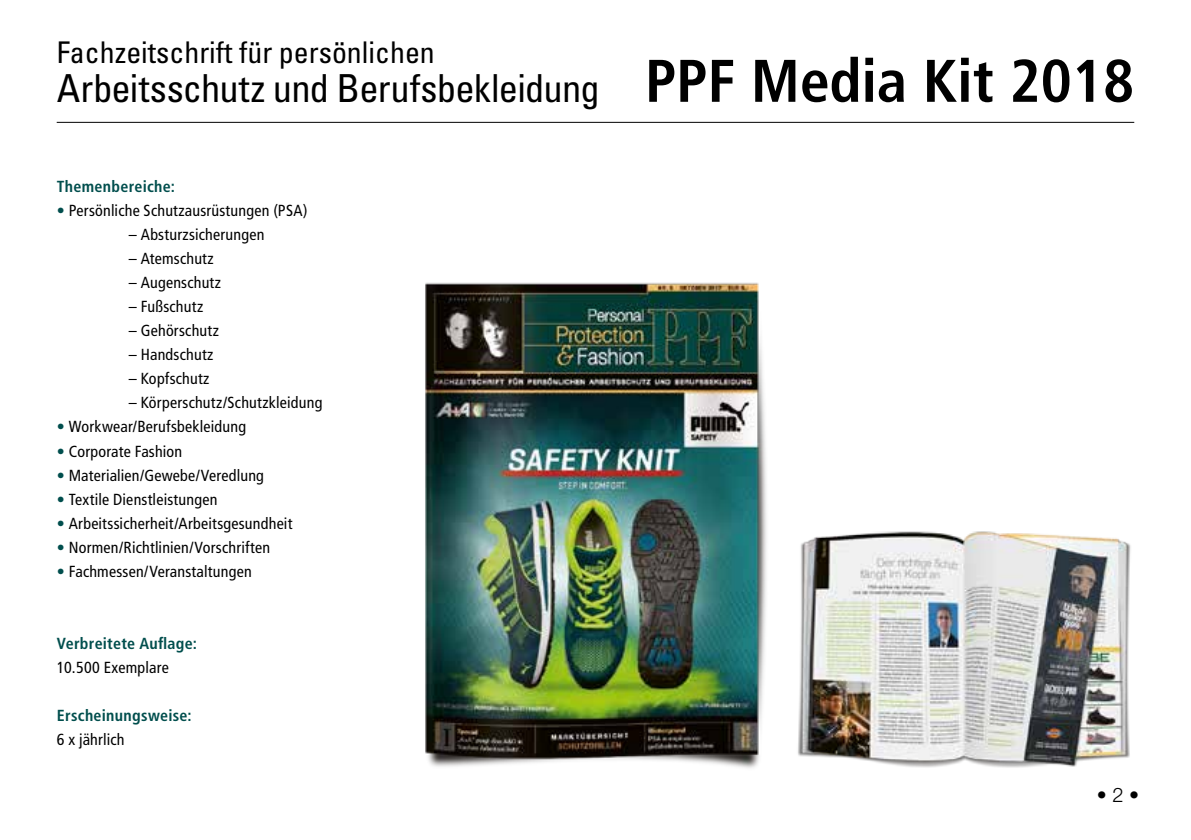
<style>
.page{position:relative;width:1191px;height:840px;background:#fff}
.page>*{position:absolute;margin:0;border:0;box-sizing:border-box;transform-origin:0 0}
.t1{font:700 condensed 60px "Frutiger";color:#000}
.t2{font:condensed 38.6px "Univers LT Std";letter-spacing:-.02em;color:#000}
.t3{font:condensed 29.8px "Univers LT Std";color:#000}
.t4{font:300 20px "Helvetica Neue";color:#000}
.t5{font:condensed 16px "Frutiger LT Com";letter-spacing:.015em;color:#000}
.t6{font:700 condensed 16px "Frutiger LT Com";letter-spacing:.015em;color:#004e4d}
.s1{color:#004e4d}
</style>
<div class="page">
<hr style="left:57px;top:122px;width:1077px;height:1px;background:#000">
<img style="left:798px;top:531px;width:333px;height:237px">
<img style="left:425px;top:282px;width:342px;height:486px">
<h3 class="t3" style="left:57px;top:33px;width:380px">Fachzeitschrift für persönlichen</h3>
<h2 class="t2" style="left:57px;top:64px;width:544px">Arbeitsschutz und Berufsbekleidung</h2>
<p class="t6" style="left:57px;top:177px;width:120px">Themenbereiche:</p>
<p class="t5" style="left:57px;top:201px;width:252px"><span class="s1">•</span> Persönliche Schutzausrüstungen (PSA)</p>
<p class="t5" style="left:129px;top:225px;width:137px">– Absturzsicherungen</p>
<p class="t5" style="left:129px;top:249px;width:86px">– Atemschutz</p>
<p class="t5" style="left:129px;top:273px;width:94px">– Augenschutz</p>
<p class="t5" style="left:129px;top:297px;width:76px">– Fußschutz</p>
<p class="t5" style="left:129px;top:321px;width:92px">– Gehörschutz</p>
<p class="t5" style="left:129px;top:345px;width:86px">– Handschutz</p>
<p class="t5" style="left:129px;top:369px;width:82px">– Kopfschutz</p>
<p class="t5" style="left:129px;top:393px;width:195px">– Körperschutz/Schutzkleidung</p>
<p class="t5" style="left:57px;top:417px;width:191px"><span class="s1">•</span> Workwear/Berufsbekleidung</p>
<p class="t5" style="left:57px;top:441px;width:127px"><span class="s1">•</span> Corporate Fashion</p>
<p class="t5" style="left:57px;top:465px;width:209px"><span class="s1">•</span> Materialien/Gewebe/Veredlung</p>
<p class="t5" style="left:57px;top:489px;width:162px"><span class="s1">•</span> Textile Dienstleistungen</p>
<p class="t5" style="left:57px;top:513px;width:237px"><span class="s1">•</span> Arbeitssicherheit/Arbeitsgesundheit</p>
<p class="t5" style="left:57px;top:537px;width:215px"><span class="s1">•</span> Normen/Richtlinien/Vorschriften</p>
<p class="t5" style="left:57px;top:561px;width:196px"><span class="s1">•</span> Fachmessen/Veranstaltungen</p>
<p class="t6" style="left:57px;top:633px;width:142px">Verbreitete Auflage:</p>
<p class="t5" style="left:57px;top:657px;width:114px">10.500 Exemplare</p>
<p class="t6" style="left:57px;top:705px;width:136px">Erscheinungsweise:</p>
<p class="t5" style="left:57px;top:729px;width:69px">6 x jährlich</p>
<h1 class="t1" style="left:645px;top:45px;width:490px">PPF Media Kit 2018</h1>
<p class="t4" style="left:1097px;top:782px;width:44px">• 2 •</p>
</div>
